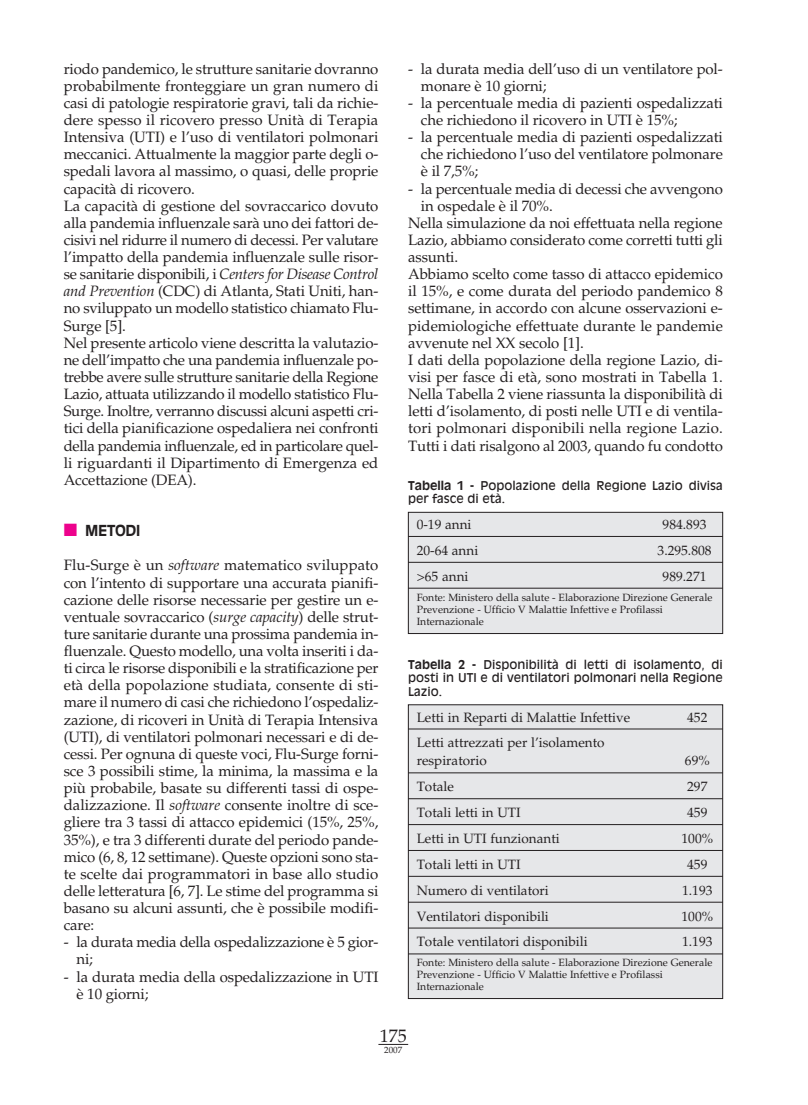
<style>
.page{position:relative;width:808px;height:1105px;background:#fff}
.page>*{position:absolute;margin:0;border:0;box-sizing:border-box;transform-origin:0 0}
.t1{font:18px "Palatino LT Std";color:#231f20}
.t2{font:15px/17.1px "Palatino LT Std";letter-spacing:-.01em;color:#231f20}
.t3{font:700 15px "Antique Olive";letter-spacing:-.02em;color:#231f20}
.t4{font:13.5px/18px "Palatino LT Std";color:#231f20}
.t5{font:12px/13.5px "Antique Olive";color:#231f20}
.t6{font:10.5px/12px "Palatino LT Std";color:#231f20}
.t7{font:9px "Palatino LT Std";color:#231f20}
.s1{font-style:italic}
.s2{color:#ed028c}
.s3{font-weight:700}
</style>
<div class="page">
<hr style="left:378px;top:1044px;width:30px;height:1px;background:#231f20">
<div style="left:408px;top:512px;width:315px;height:122px;background:#e6e7e9"></div>
<div style="left:408px;top:512px;width:315px;height:122px;border:1px solid #231f20"></div>
<hr style="left:408px;top:536px;width:315px;height:1px;background:#231f20">
<hr style="left:408px;top:562px;width:315px;height:1px;background:#231f20">
<hr style="left:408px;top:588px;width:315px;height:1px;background:#231f20">
<div style="left:408px;top:705px;width:315px;height:294px;background:#e6e7e9"></div>
<div style="left:408px;top:705px;width:315px;height:294px;border:1px solid #231f20"></div>
<hr style="left:408px;top:729px;width:315px;height:1px;background:#231f20">
<hr style="left:408px;top:773px;width:315px;height:1px;background:#231f20">
<hr style="left:408px;top:798px;width:315px;height:1px;background:#231f20">
<hr style="left:408px;top:824px;width:315px;height:1px;background:#231f20">
<hr style="left:408px;top:850px;width:315px;height:1px;background:#231f20">
<hr style="left:408px;top:876px;width:315px;height:1px;background:#231f20">
<hr style="left:408px;top:902px;width:315px;height:1px;background:#231f20">
<hr style="left:408px;top:928px;width:315px;height:1px;background:#231f20">
<hr style="left:408px;top:954px;width:315px;height:1px;background:#231f20">
<p class="t2" style="left:64px;top:62px;width:316px">riodo pandemico, le strutture sanitarie dovranno probabilmente fronteggiare un gran numero di casi di patologie respiratorie gravi, tali da richie&shy;dere spesso il ricovero presso Unità di Terapia Intensiva (UTI) e l’uso di ventilatori polmonari meccanici. Attualmente la maggior parte degli o&shy;spedali lavora al massimo, o quasi, delle proprie capacità di ricovero.<br>La capacità di gestione del sovraccarico dovuto alla pandemia influenzale sarà uno dei fattori de&shy;cisivi nel ridurre il numero di decessi. Per valutare l’impatto della pandemia influenzale sulle risor&shy;se sanitarie disponibili, i <span class="s1">Centers for Disease Control and Prevention</span> (CDC) di Atlanta, Stati Uniti, han&shy;no sviluppato un modello statistico chiamato Flu-Surge [5].<br>Nel presente articolo viene descritta la valutazio&shy;ne dell’impatto che una pandemia influenzale po&shy;trebbe avere sulle strutture sanitarie della Regione Lazio, attuata utilizzando il modello statistico Flu-Surge. Inoltre, verranno discussi alcuni aspetti cri&shy;tici della pianificazione ospedaliera nei confronti della pandemia influenzale, ed in particolare quel&shy;li riguardanti il Dipartimento di Emergenza ed Accettazione (DEA).</p>
<p class="t3" style="left:64px;top:525px;width:78px"><span class="s2">■</span> METODI</p>
<p class="t2" style="left:64px;top:559px;width:316px;text-align:justify">Flu-Surge è un <span class="s1">software</span> matematico sviluppato con l’intento di supportare una accurata pianifi&shy;cazione delle risorse necessarie per gestire un e&shy;ventuale sovraccarico (<span class="s1">surge capacity</span>) delle strut&shy;ture sanitarie durante una prossima pandemia in&shy;fluenzale. Questo modello, una volta inseriti i da&shy;ti circa le risorse disponibili e la stratificazione per età della popolazione studiata, consente di sti&shy;mare il numero di casi che richiedono l’ospe daliz - zazione, di ricoveri in Unità di Terapia Intensiva (UTI), di ventilatori polmonari necessari e di de&shy;cessi. Per ognuna di queste voci, Flu-Surge forni&shy;sce 3 possibili stime, la minima, la massima e la più probabile, basate su differenti tassi di ospe&shy;dalizzazione. Il <span class="s1">software</span> consente inoltre di sce&shy;gliere tra 3 tassi di attacco epidemici (15%, 25%, 35%), e tra 3 differenti durate del periodo pande&shy;mico (6, 8, 12 settimane). Queste opzioni sono sta&shy;te scelte dai programmatori in base allo studio delle letteratura [6, 7]. Le stime del programma si basano su alcuni assunti, che è possibile modifi&shy;care:</p>
<p class="t2" style="left:77px;top:935px;width:303px;text-indent:-13px">- la durata media della ospedalizzazione è 5 gior&shy;ni;</p>
<p class="t2" style="left:77px;top:970px;width:303px;text-indent:-13px">- la durata media della ospedalizzazione in UTI è 10 giorni;</p>
<p class="t2" style="left:421px;top:62px;width:303px;text-indent:-13px">- la durata media dell’uso di un ventilatore pol&shy;monare è 10 giorni;</p>
<p class="t2" style="left:421px;top:96px;width:303px;text-indent:-13px">- la percentuale media di pazienti ospedalizzati che richiedono il ricovero in UTI è 15%;</p>
<p class="t2" style="left:421px;top:130px;width:303px;text-align:justify;text-indent:-13px">- la percentuale media di pazienti ospedalizzati che richiedono l’uso del ventilatore polmonare è il 7,5%;</p>
<p class="t2" style="left:408px;top:182px;width:316px">- la percentuale media di decessi che avvengono</p>
<p class="t2" style="left:421px;top:199px;width:133px">in ospedale è il 70%.</p>
<p class="t2" style="left:408px;top:216px;width:316px">Nella simulazione da noi effettuata nella regione</p>
<p class="t2" style="left:408px;top:233px;width:316px">Lazio, abbiamo considerato come corretti tutti gli</p>
<p class="t2" style="left:408px;top:250px;width:51px">assunti.</p>
<p class="t2" style="left:408px;top:267px;width:316px">Abbiamo scelto come tasso di attacco epidemico</p>
<p class="t2" style="left:408px;top:284px;width:316px">il 15%, e come durata del periodo pandemico 8</p>
<p class="t2" style="left:408px;top:302px;width:316px">settimane, in accordo con alcune osservazioni e-</p>
<p class="t2" style="left:408px;top:319px;width:316px">pidemiologiche effettuate durante le pandemie</p>
<p class="t2" style="left:408px;top:336px;width:177px">avvenute nel XX secolo [1].</p>
<p class="t2" style="left:408px;top:353px;width:316px">I dati della popolazione della regione Lazio, di-</p>
<p class="t2" style="left:408px;top:370px;width:316px">visi per fasce di età, sono mostrati in Tabella 1.</p>
<p class="t2" style="left:408px;top:387px;width:316px">Nella Tabella 2 viene riassunta la disponibilità di</p>
<p class="t2" style="left:408px;top:404px;width:316px">letti d’isolamento, di posti nelle UTI e di ventila-</p>
<p class="t2" style="left:408px;top:422px;width:316px">tori polmonari disponibili nella regione Lazio.</p>
<p class="t2" style="left:408px;top:439px;width:316px">Tutti i dati risalgono al 2003, quando fu condotto</p>
<p class="t5" style="left:408px;top:479px;width:316px"><span class="s3">Tabella 1 -</span> Popolazione della Regione Lazio divisa per fasce di età.</p>
<p class="t4" style="left:417px;top:517px;width:56px">0-19 anni</p>
<p class="t4" style="left:663px;top:517px;width:45px">984.893</p>
<p class="t4" style="left:417px;top:543px;width:63px">20-64 anni</p>
<p class="t4" style="left:658px;top:543px;width:55px">3.295.808</p>
<p class="t4" style="left:417px;top:569px;width:53px">&gt;65 anni</p>
<p class="t4" style="left:663px;top:569px;width:45px">989.271</p>
<p class="t6" style="left:417px;top:592px;width:297px">Fonte: Ministero della salute - Elaborazione Direzione Generale<br>Prevenzione - Ufficio V Malattie Infettive e Profilassi<br>Internazionale</p>
<p class="t5" style="left:408px;top:658px;width:316px;text-align:justify"><span class="s3">Tabella 2 -</span> Disponibilità di letti di isolamento, di posti in UTI e di ventilatori polmonari nella Regione Lazio.</p>
<p class="t4" style="left:417px;top:710px;width:215px">Letti in Reparti di Malattie Infettive</p>
<p class="t4" style="left:687px;top:710px;width:22px">452</p>
<p class="t4" style="left:417px;top:735px;width:189px">Letti attrezzati per l’isolamento respiratorio</p>
<p class="t4" style="left:685px;top:753px;width:26px">69%</p>
<p class="t4" style="left:417px;top:779px;width:39px">Totale</p>
<p class="t4" style="left:687px;top:779px;width:22px">297</p>
<p class="t4" style="left:417px;top:805px;width:106px">Totali letti in UTI</p>
<p class="t4" style="left:687px;top:805px;width:22px">459</p>
<p class="t4" style="left:417px;top:831px;width:145px">Letti in UTI funzionanti</p>
<p class="t4" style="left:682px;top:831px;width:33px">100%</p>
<p class="t4" style="left:417px;top:857px;width:106px">Totali letti in UTI</p>
<p class="t4" style="left:687px;top:857px;width:22px">459</p>
<p class="t4" style="left:417px;top:883px;width:134px">Numero di ventilatori</p>
<p class="t4" style="left:682px;top:883px;width:32px">1.193</p>
<p class="t4" style="left:417px;top:909px;width:134px">Ventilatori disponibili</p>
<p class="t4" style="left:682px;top:909px;width:33px">100%</p>
<p class="t4" style="left:417px;top:934px;width:172px">Totale ventilatori disponibili</p>
<p class="t4" style="left:682px;top:934px;width:32px">1.193</p>
<p class="t6" style="left:417px;top:958px;width:297px">Fonte: Ministero della salute - Elaborazione Direzione Generale<br>Prevenzione - Ufficio V Malattie Infettive e Profilassi<br>Internazionale</p>
<p class="t1" style="left:380px;top:1029px;width:28px">175</p>
<p class="t7" style="left:384px;top:1047px;width:19px">2007</p>
</div>
